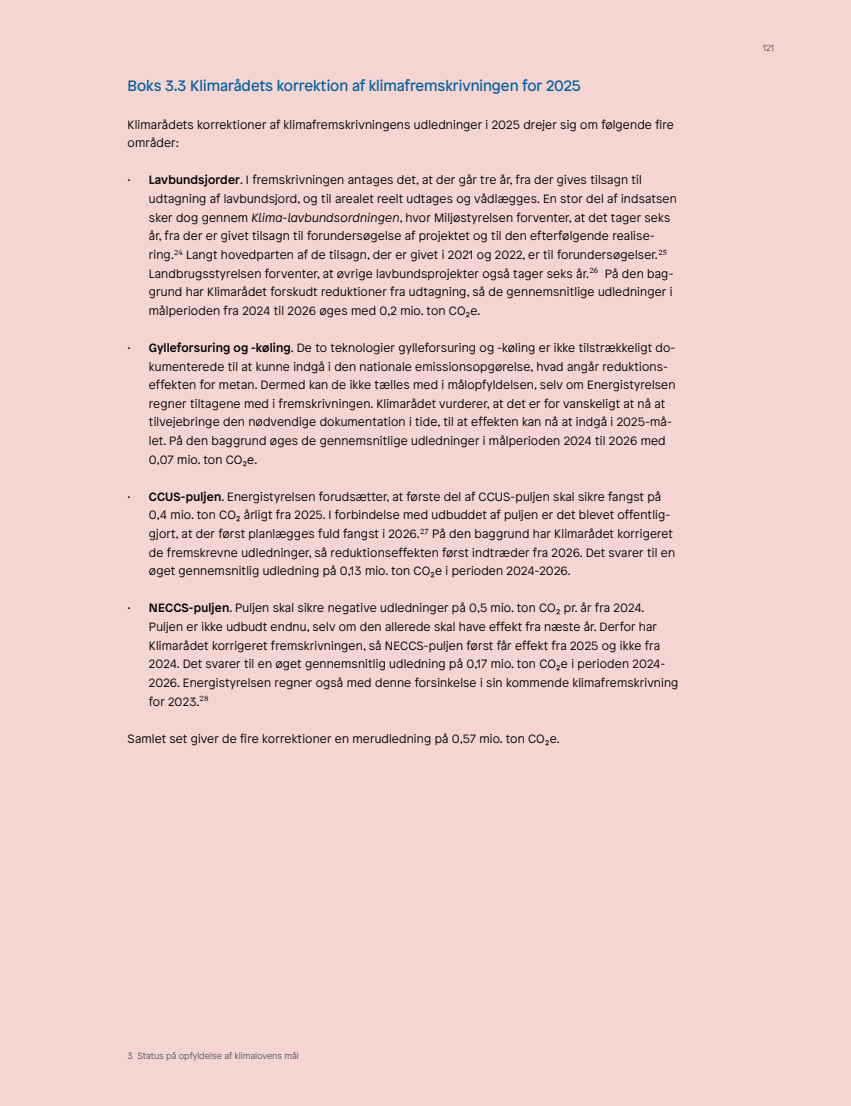
<style>
.page{position:relative;width:851px;height:1106px;background:#fff}
.page>*{position:absolute;margin:0;border:0;box-sizing:border-box;transform-origin:0 0}
.t1{font:15px "Patron";color:#005e9e}
.t2{font:300 12px/18.6px "Patron";letter-spacing:.015em;color:#000}
.t3{font:300 9px "Patron";color:#58595b}
.s1{font-weight:500}
.s2{font-style:italic}
</style>
<div class="page">
<div style="left:0;top:0;width:850px;height:1106px;background:#f4d5d1"></div>
<p class="t1" style="left:128px;top:75px;width:454px">Boks 3.3 Klimarådets korrektion af klimafremskrivningen for 2025</p>
<p class="t2" style="left:128px;top:114px;width:547px">Klimarådets korrektioner af klimafremskrivningens udledninger i 2025 drejer sig om følgende fire områder:</p>
<p class="t2" style="left:149px;top:170px;width:529px;text-indent:-21px">• <span class="s1">Lavbundsjorder</span>. I fremskrivningen antages det, at der går tre år, fra der gives tilsagn til udtagning af lavbundsjord, og til arealet reelt udtages og vådlægges. En stor del af indsatsen sker dog gennem <span class="s2">Klima-lavbundsordningen</span>, hvor Miljøstyrelsen forventer, at det tager seks år, fra der er givet tilsagn til forundersøgelse af projektet og til den efterfølgende realise&shy;ring.<sup>24</sup> Langt hovedparten af de tilsagn, der er givet i 2021 og 2022, er til forundersøgelser.<sup>25<br></sup>Landbrugsstyrelsen forventer, at øvrige lavbundsprojekter også tager seks år.<sup>26</sup> På den bag&shy;grund har Klimarådet forskudt reduktioner fra udtagning, så de gennemsnitlige udledninger i målperioden fra 2024 til 2026 øges med 0,2 mio. ton CO2e.</p>
<p class="t2" style="left:149px;top:338px;width:528px;text-indent:-21px">• <span class="s1">Gylleforsuring og -køling</span>. De to teknologier gylleforsuring og -køling er ikke tilstrækkeligt do&shy;kumenterede til at kunne indgå i den nationale emissionsopgørelse, hvad angår reduktions&shy;effekten for metan. Dermed kan de ikke tælles med i målopfyldelsen, selv om Energistyrelsen regner tiltagene med i fremskrivningen. Klimarådet vurderer, at det er for vanskeligt at nå at tilvejebringe den nødvendige dokumentation i tide, til at effekten kan nå at indgå i 2025-må&shy;let. På den baggrund øges de gennemsnitlige udledninger i målperioden 2024 til 2026 med 0,07 mio. ton CO2e.</p>
<p class="t2" style="left:149px;top:486px;width:527px;text-indent:-21px">• <span class="s1">CCUS-puljen</span>. Energistyrelsen forudsætter, at første del af CCUS-puljen skal sikre fangst på 0,4 mio. ton CO2 årligt fra 2025. I forbindelse med udbuddet af puljen er det blevet offentlig&shy;gjort, at der først planlægges fuld fangst i 2026.<sup>27</sup> På den baggrund har Klimarådet korrigeret de fremskrevne udledninger, så reduktionseffekten først indtræder fra 2026. Det svarer til en øget gennemsnitlig udledning på 0,13 mio. ton CO2e i perioden 2024-2026.</p>
<p class="t2" style="left:149px;top:598px;width:531px;text-indent:-21px">• <span class="s1">NECCS-puljen</span>. Puljen skal sikre negative udledninger på 0,5 mio. ton CO2 pr. år fra 2024.<br>Puljen er ikke udbudt endnu, selv om den allerede skal have effekt fra næste år. Derfor har Klimarådet korrigeret fremskrivningen, så NECCS-puljen først får effekt fra 2025 og ikke fra 2024. Det svarer til en øget gennemsnitlig udledning på 0,17 mio. ton CO2e i perioden 2024- 2026. Energistyrelsen regner også med denne forsinkelse i sin kommende klimafremskrivning for 2023.<sup>28</sup></p>
<p class="t2" style="left:128px;top:728px;width:433px">Samlet set giver de fire korrektioner en merudledning på 0,57 mio. ton CO2e.</p>
<p class="t3" style="left:762px;top:41px;width:13px">121</p>
<p class="t3" style="left:128px;top:1049px;width:173px">3 Status på opfyldelse af klimalovens mål</p>
</div>
